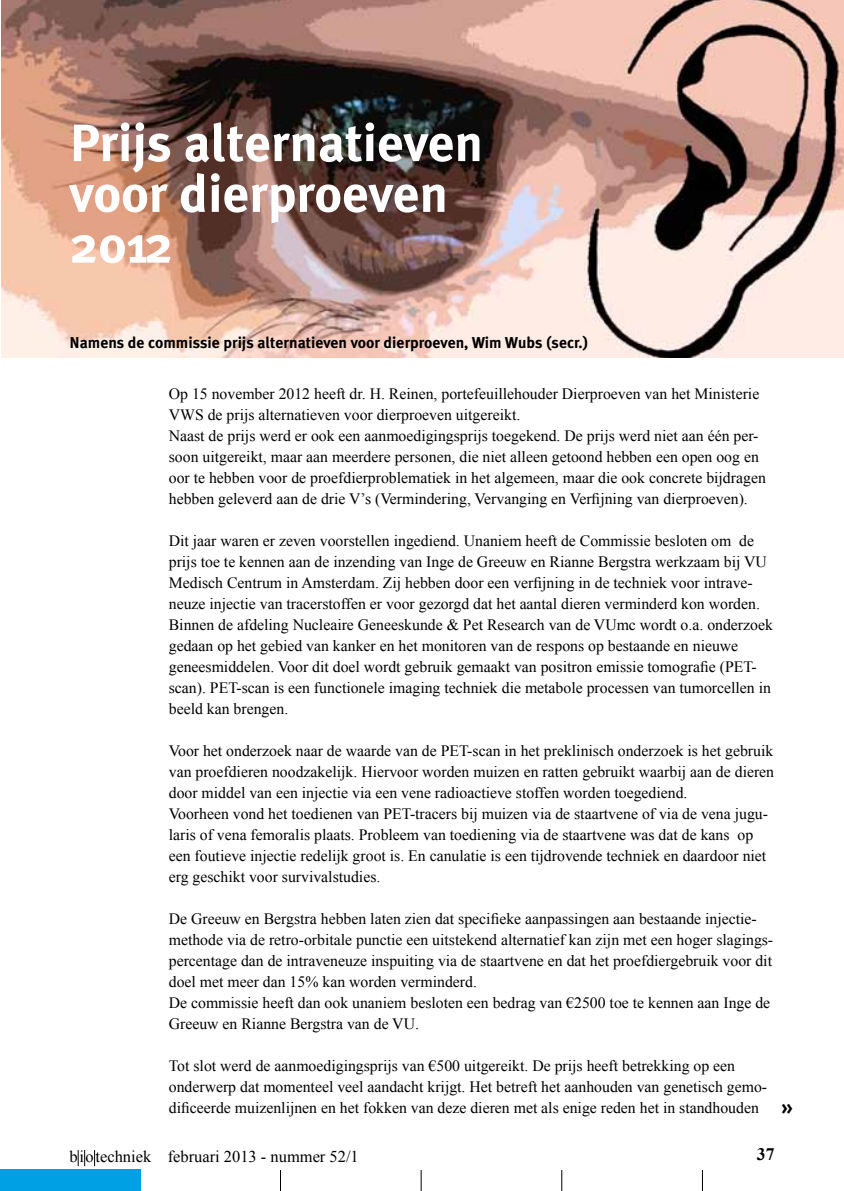
<style>
.page{position:relative;width:844px;height:1191px;background:#fff}
.page>*{position:absolute;margin:0;border:0;box-sizing:border-box;transform-origin:0 0}
.t1{font:700 52.5px/50.8px "Meta Plus";color:#fff}
.t2{font:700 21px "Meta Plus";color:#000}
.t3{font:700 17.5px "Times New Roman";color:#000}
.t4{font:16.45px "Times New Roman";color:#000}
.t5{font:15.75px/21px "Times New Roman";color:#000}
.t6{font:700 15.75px "Meta Plus";color:#000}
</style>
<div class="page">
<svg style="left:78px;top:1150px;width:7px;height:16px"></svg>
<svg style="left:94px;top:1150px;width:1px;height:16px"></svg>
<svg style="left:280px;top:1170px;width:1px;height:21px"></svg>
<svg style="left:420px;top:1170px;width:1px;height:21px"></svg>
<svg style="left:561px;top:1170px;width:1px;height:21px"></svg>
<svg style="left:701px;top:1170px;width:1px;height:21px"></svg>
<div style="left:0;top:1169px;width:141px;height:22px;background:#00a1e4"></div>
<img style="left:1px;top:0;width:842px;height:357px">
<h1 class="t1" style="left:69px;top:117px;width:415px">Prijs alternatieven voor dierproeven<br>2012</h1>
<p class="t6" style="left:69px;top:334px;width:520px">Namens de commissie prijs alternatieven voor dierproeven, Wim Wubs (secr.)</p>
<p class="t5" style="left:169px;top:383px;width:598px">Op 15 november 2012 heeft dr. H. Reinen, portefeuillehouder Dierproeven van het Ministerie VWS de prijs alternatieven voor dierproeven uitgereikt.<br>Naast de prijs werd er ook een aanmoedigingsprijs toegekend. De prijs werd niet aan één per&shy;soon uitgereikt, maar aan meerdere personen, die niet alleen getoond hebben een open oog en oor te hebben voor de proefdierproblematiek in het algemeen, maar die ook concrete bijdragen hebben geleverd aan de drie V’s (Vermindering, Vervanging en Verfijning van dierproeven).</p>
<p class="t5" style="left:169px;top:530px;width:605px">Dit jaar waren er zeven voorstellen ingediend. Unaniem heeft de Commissie besloten om de prijs toe te kennen aan de inzending van Inge de Greeuw en Rianne Bergstra werkzaam bij VU Medisch Centrum in Amsterdam. Zij hebben door een verfijning in de techniek voor intrave&shy;neuze injectie van tracerstoffen er voor gezorgd dat het aantal dieren verminderd kon worden.<br>Binnen de afdeling Nucleaire Geneeskunde &amp; Pet Research van de VUmc wordt o.a. onderzoek gedaan op het gebied van kanker en het monitoren van de respons op bestaande en nieuwe geneesmiddelen. Voor dit doel wordt gebruik gemaakt van positron emissie tomografie (PET&shy;scan). PET-scan is een functionele imaging techniek die metabole processen van tumorcellen in beeld kan brengen.</p>
<p class="t5" style="left:169px;top:740px;width:606px">Voor het onderzoek naar de waarde van de PET-scan in het preklinisch onderzoek is het gebruik van proefdieren noodzakelijk. Hiervoor worden muizen en ratten gebruikt waarbij aan de dieren door middel van een injectie via een vene radioactieve stoffen worden toegediend.<br>Voorheen vond het toedienen van PET-tracers bij muizen via de staartvene of via de vena jugu&shy;laris of vena femoralis plaats. Probleem van toediening via de staartvene was dat de kans op een foutieve injectie redelijk groot is. En canulatie is een tijdrovende techniek en daardoor niet erg geschikt voor survivalstudies.</p>
<p class="t5" style="left:169px;top:908px;width:605px">De Greeuw en Bergstra hebben laten zien dat specifieke aanpassingen aan bestaande injectie&shy;methode via de retro-orbitale punctie een uitstekend alternatief kan zijn met een hoger slagings&shy;percentage dan de intraveneuze inspuiting via de staartvene en dat het proefdiergebruik voor dit doel met meer dan 15% kan worden verminderd.<br>De commissie heeft dan ook unaniem besloten een bedrag van €2500 toe te kennen aan Inge de Greeuw en Rianne Bergstra van de VU.</p>
<p class="t5" style="left:169px;top:1055px;width:599px">Tot slot werd de aanmoedigingsprijs van €500 uitgereikt. De prijs heeft betrekking op een onderwerp dat momenteel veel aandacht krijgt. Het betreft het aanhouden van genetisch gemo&shy;dificeerde muizenlijnen en het fokken van deze dieren met als enige reden het in standhouden</p>
<h2 class="t2" style="left:780px;top:1094px;width:13px">»</h2>
<p class="t4" style="left:69px;top:1145px;width:291px">biotechniek februari 2013 - nummer 52/1</p>
<p class="t3" style="left:756px;top:1142px;width:19px">37</p>
</div>
